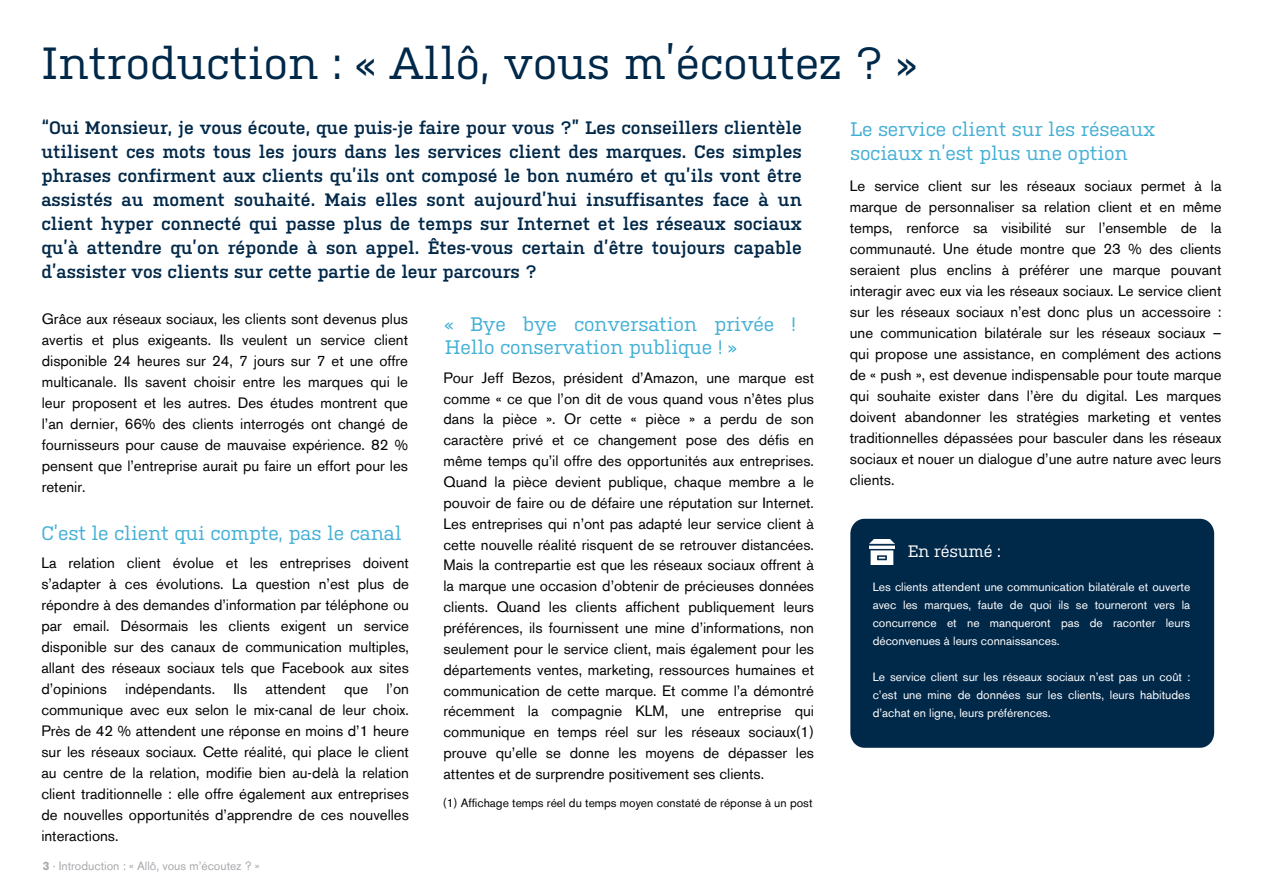
<style>
.page{position:relative;width:1263px;height:893px;background:#fff}
.page>*{position:absolute;margin:0;border:0;box-sizing:border-box;transform-origin:0 0}
.t1{font:45px "Kulturista";color:#002849}
.t2{font:19.5px/22.6px "Kulturista";letter-spacing:-.01em;color:#42afd5}
.t3{font:600 18px/24px "Kulturista";color:#002849;text-align:justify}
.t4{font:16.5px "Kulturista";letter-spacing:-.01em;color:#fff}
.t5{font:15px/21px "Akzidenz Grotesk BE";color:#050205;text-align:justify}
.t6{font:12px/18px "Akzidenz Grotesk BE";color:#fff;text-align:justify}
.t7{font:12px "Akzidenz Grotesk BE";color:#050205}
.t8{font:12px "Akzidenz Grotesk BE";color:#a7a9ac}
.s1{font-weight:700}
</style>
<div class="page">
<div style="left:850px;top:519px;width:364px;height:229px;background:#002849;border-radius:15px"></div>
<img style="left:869px;top:539px;width:25px;height:25px">
<h1 class="t1" style="left:41px;top:31px;width:876px">Introduction : « Allô, vous m’écoutez ? »</h1>
<p class="t3" style="left:41px;top:114px;width:762px">“Oui Monsieur, je vous écoute, que puis-je faire pour vous ?” Les conseillers clientèle utilisent ces mots tous les jours dans les services client des marques. Ces simples phrases confirment aux clients qu’ils ont composé le bon numéro et qu’ils vont être assistés au moment souhaité. Mais elles sont aujourd’hui insuffisantes face à un client hyper connecté qui passe plus de temps sur Internet et les réseaux sociaux qu’à attendre qu’on réponde à son appel. Êtes-vous certain d’être toujours capable d’assister vos clients sur cette partie de leur parcours ?</p>
<h2 class="t2" style="left:850px;top:115px;width:307px;line-height:24.2px">Le service client sur les réseaux sociaux n’est plus une option</h2>
<p class="t5" style="left:850px;top:176px;width:373px">Le service client sur les réseaux sociaux permet à la marque de personnaliser sa relation client et en même temps, renforce sa visibilité sur l’ensemble de la communauté. Une étude montre que 23 % des clients seraient plus enclins à préférer une marque pouvant interagir avec eux via les réseaux sociaux. Le service client sur les réseaux sociaux n’est donc plus un accessoire : une communication bilatérale sur les réseaux sociaux – qui propose une assistance, en complément des actions de « push », est devenue indispensable pour toute marque qui souhaite exister dans l’ère du digital. Les marques doivent abandonner les stratégies marketing et ventes traditionnelles dépassées pour basculer dans les réseaux sociaux et nouer un dialogue d’une autre nature avec leurs clients.</p>
<p class="t5" style="left:42px;top:308px;width:368px">Grâce aux réseaux sociaux, les clients sont devenus plus avertis et plus exigeants. Ils veulent un service client disponible 24 heures sur 24, 7 jours sur 7 et une offre multicanale. Ils savent choisir entre les marques qui le leur proposent et les autres. Des études montrent que l’an dernier, 66% des clients interrogés ont changé de fournisseurs pour cause de mauvaise expérience. 82 % pensent que l’entreprise aurait pu faire un effort pour les retenir.</p>
<h2 class="t2" style="left:445px;top:312px;width:353px">« Bye bye conversation privée !<br>Hello conservation publique ! »</h2>
<p class="t5" style="left:443px;top:367px;width:372px">Pour Jeff Bezos, président d’Amazon, une marque est comme « ce que l’on dit de vous quand vous n’êtes plus dans la pièce ». Or cette « pièce » a perdu de son caractère privé et ce changement pose des défis en même temps qu’il offre des opportunités aux entreprises.<br>Quand la pièce devient publique, chaque membre a le pouvoir de faire ou de défaire une réputation sur Internet.<br>Les entreprises qui n’ont pas adapté leur service client à cette nouvelle réalité risquent de se retrouver distancées.<br>Mais la contrepartie est que les réseaux sociaux offrent à la marque une occasion d’obtenir de précieuses données clients. Quand les clients affichent publiquement leurs préférences, ils fournissent une mine d’informations, non seulement pour le service client, mais également pour les départements ventes, marketing, ressources humaines et communication de cette marque. Et comme l’a démontré récemment la compagnie KLM, une entreprise qui communique en temps réel sur les réseaux sociaux(1) prouve qu’elle se donne les moyens de dépasser les attentes et de surprendre positivement ses clients.</p>
<h2 class="t2" style="left:41px;top:520px;width:362px">C’est le client qui compte, pas le canal</h2>
<p class="t4" style="left:908px;top:539px;width:95px">En résumé :</p>
<p class="t5" style="left:41px;top:553px;width:369px">La relation client évolue et les entreprises doivent s’adapter à ces évolutions. La question n’est plus de répondre à des demandes d’information par téléphone ou par email. Désormais les clients exigent un service disponible sur des canaux de communication multiples, allant des réseaux sociaux tels que Facebook aux sites d’opinions indépendants. Ils attendent que l’on communique avec eux selon le mix-canal de leur choix.<br>Près de 42 % attendent une réponse en moins d’1 heure sur les réseaux sociaux. Cette réalité, qui place le client au centre de la relation, modifie bien au-delà la relation client traditionnelle : elle offre également aux entreprises de nouvelles opportunités d’apprendre de ces nouvelles interactions.</p>
<p class="t6" style="left:873px;top:578px;width:319px">Les clients attendent une communication bilatérale et ouverte avec les marques, faute de quoi ils se tourneront vers la concurrence et ne manqueront pas de raconter leurs déconvenues à leurs connaissances.</p>
<p class="t6" style="left:873px;top:668px;width:319px">Le service client sur les réseaux sociaux n’est pas un coût : c’est une mine de données sur les clients, leurs habitudes d’achat en ligne, leurs préférences.</p>
<p class="t7" style="left:443px;top:795px;width:371px">(1) Affichage temps réel du temps moyen constaté de réponse à un post</p>
<p class="t8" style="left:43px;top:858px;width:218px"><span class="s1">3</span> · Introduction : « Allô, vous m’écoutez ? »</p>
</div>
